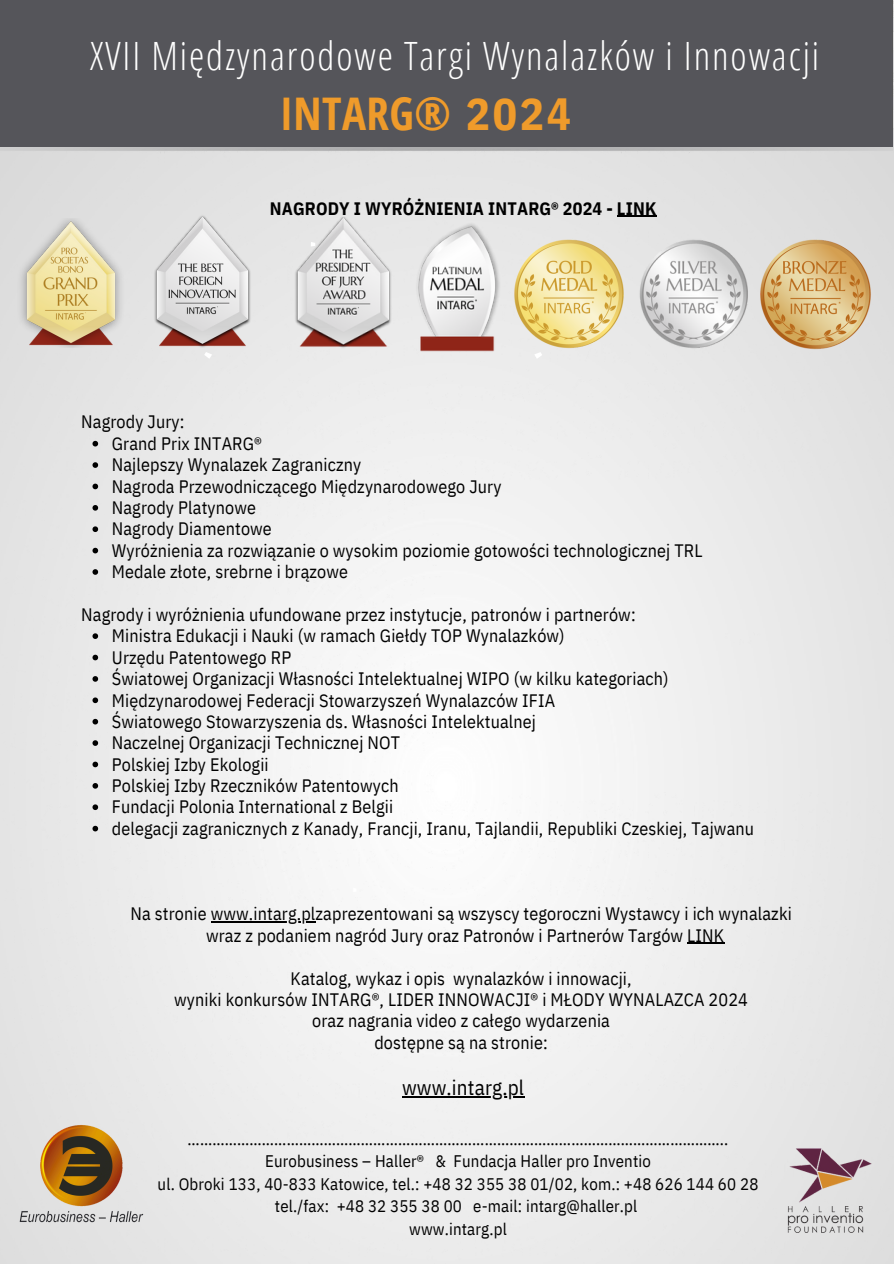
<style>
.page{position:relative;width:894px;height:1264px;background:#fff}
.page>*{position:absolute;margin:0;border:0;box-sizing:border-box;transform-origin:0 0}
.t1{font:700 45px "Open Sans Condensed";letter-spacing:.01em;color:#ef9b2b}
.t2{font:300 39px "Open Sans Condensed";letter-spacing:.05em;color:#fff}
.t3{font:21px "IBM Plex Sans Cond";letter-spacing:.01em;color:#000}
.t4{font:18px "IBM Plex Sans Cond";letter-spacing:.01em;color:#000}
.t5{font:700 18px "IBM Plex Sans Cond";letter-spacing:.01em;color:#000}
.t6{font:16.8px "IBM Plex Sans Cond";letter-spacing:.01em;color:#000}
.s1{font-family:"IBM Plex Sans Cond"}
</style>
<div class="page">
<div style="left:0;top:0;width:893px;height:147px;background:#55555a"></div>
<img style="left:0;top:147px;width:893px;height:1116px">
<svg style="left:353px;top:887px;width:3px;height:5px"></svg>
<svg style="left:204px;top:352px;width:8px;height:7px"></svg>
<svg style="left:534px;top:354px;width:8px;height:5px"></svg>
<hr style="left:616px;top:216px;width:40px;height:1px;background:#000">
<svg style="left:92px;top:441px;width:6px;height:5px"></svg>
<svg style="left:92px;top:462px;width:6px;height:6px"></svg>
<svg style="left:92px;top:483px;width:6px;height:6px"></svg>
<svg style="left:92px;top:505px;width:6px;height:5px"></svg>
<svg style="left:92px;top:526px;width:6px;height:6px"></svg>
<svg style="left:92px;top:548px;width:6px;height:5px"></svg>
<svg style="left:92px;top:569px;width:6px;height:6px"></svg>
<svg style="left:92px;top:633px;width:6px;height:6px"></svg>
<svg style="left:92px;top:654px;width:6px;height:6px"></svg>
<svg style="left:92px;top:676px;width:6px;height:5px"></svg>
<svg style="left:92px;top:697px;width:6px;height:6px"></svg>
<svg style="left:92px;top:719px;width:6px;height:5px"></svg>
<svg style="left:92px;top:740px;width:6px;height:6px"></svg>
<svg style="left:92px;top:761px;width:6px;height:6px"></svg>
<svg style="left:92px;top:783px;width:6px;height:5px"></svg>
<svg style="left:92px;top:804px;width:6px;height:6px"></svg>
<svg style="left:92px;top:825px;width:6px;height:6px"></svg>
<hr style="left:211px;top:921px;width:104px;height:1px;background:#000">
<hr style="left:687px;top:942px;width:37px;height:2px;background:#000">
<hr style="left:402px;top:1095px;width:122px;height:2px;background:#000">
<img style="left:6px;top:218px;width:128px;height:130px">
<img style="left:134px;top:213px;width:135px;height:135px">
<img style="left:275px;top:213px;width:135px;height:135px">
<img style="left:388px;top:218px;width:140px;height:141px">
<img style="left:508px;top:235px;width:119px;height:119px">
<img style="left:633px;top:235px;width:119px;height:119px">
<img style="left:754px;top:235px;width:120px;height:119px">
<img style="left:17px;top:1119px;width:128px;height:108px">
<img style="left:775px;top:1137px;width:99px;height:111px">
<p class="t2" style="left:90px;top:29px;width:730px">XVII Międzynarodowe Targi Wynalazków i Innowacji</p>
<p class="t1" style="left:279px;top:82px;width:293px">INTARG® <span class="s1">2024</span></p>
<h1 class="t5" style="left:270px;top:196px;width:388px">NAGRODY I WYRÓŻNIENIA INTARG® 2024 - LINK</h1>
<h2 class="t4" style="left:81px;top:410px;width:105px">Nagrody Jury:</h2>
<p class="t4" style="left:112px;top:431px;width:151px">Grand Prix INTARG®</p>
<h5 class="t4" style="left:112px;top:453px;width:251px">Najlepszy Wynalazek Zagraniczny</h5>
<p class="t4" style="left:112px;top:474px;width:391px">Nagroda Przewodniczącego Międzynarodowego Jury</p>
<p class="t4" style="left:112px;top:495px;width:146px">Nagrody Platynowe</p>
<p class="t4" style="left:112px;top:517px;width:161px">Nagrody Diamentowe</p>
<p class="t4" style="left:112px;top:538px;width:592px">Wyróżnienia za rozwiązanie o wysokim poziomie gotowości technologicznej TRL</p>
<p class="t4" style="left:112px;top:559px;width:238px">Medale złote, srebrne i brązowe</p>
<p class="t4" style="left:81px;top:602px;width:555px">Nagrody i wyróżnienia ufundowane przez instytucje, patronów i partnerów:</p>
<p class="t4" style="left:112px;top:624px;width:454px">Ministra Edukacji i Nauki (w ramach Giełdy TOP Wynalazków)</p>
<p class="t4" style="left:112px;top:645px;width:181px">Urzędu Patentowego RP</p>
<p class="t4" style="left:112px;top:666px;width:558px">Światowej Organizacji Własności Intelektualnej WIPO (w kilku kategoriach)</p>
<p class="t4" style="left:112px;top:688px;width:445px">Międzynarodowej Federacji Stowarzyszeń Wynalazców IFIA</p>
<p class="t4" style="left:112px;top:709px;width:425px">Światowego Stowarzyszenia ds. Własności Intelektualnej</p>
<p class="t4" style="left:112px;top:730px;width:290px">Naczelnej Organizacji Technicznej NOT</p>
<p class="t4" style="left:112px;top:752px;width:158px">Polskiej Izby Ekologii</p>
<p class="t4" style="left:112px;top:773px;width:288px">Polskiej Izby Rzeczników Patentowych</p>
<p class="t4" style="left:112px;top:795px;width:283px">Fundacji Polonia International z Belgii</p>
<p class="t4" style="left:112px;top:816px;width:643px">delegacji zagranicznych z Kanady, Francji, Iranu, Tajlandii, Republiki Czeskiej, Tajwanu</p>
<p class="t4" style="left:130px;top:901px;width:662px">Na stronie www.intarg.plzaprezentowani są wszyscy tegoroczni Wystawcy i ich wynalazki</p>
<p class="t4" style="left:206px;top:923px;width:519px">wraz z podaniem nagród Jury oraz Patronów i Partnerów Targów LINK</p>
<p class="t4" style="left:290px;top:966px;width:342px">Katalog, wykaz i opis wynalazków i innowacji,</p>
<p class="t4" style="left:174px;top:987px;width:575px">wyniki konkursów INTARG®, LIDER INNOWACJI® i MŁODY WYNALAZCA 2024</p>
<p class="t4" style="left:312px;top:1008px;width:299px">oraz nagrania video z całego wydarzenia</p>
<p class="t4" style="left:374px;top:1030px;width:175px">dostępne są na stronie:</p>
<p class="t3" style="left:402px;top:1073px;width:123px">www.intarg.pl</p>
<p class="t6" style="left:187px;top:1127px;width:542px">…………………………………………………………………………………………………………………..</p>
<p class="t6" style="left:265px;top:1150px;width:387px">Eurobusiness – Haller® &amp; Fundacja Haller pro Inventio</p>
<p class="t6" style="left:157px;top:1172px;width:602px">ul. Obroki 133, 40-833 Katowice, tel.: +48 32 355 38 01/02, kom.: +48 626 144 60 28</p>
<p class="t6" style="left:275px;top:1195px;width:363px">tel./fax: +48 32 355 38 00 e-mail: intarg@haller.pl</p>
<p class="t6" style="left:409px;top:1217px;width:99px">www.intarg.pl</p>
</div>
